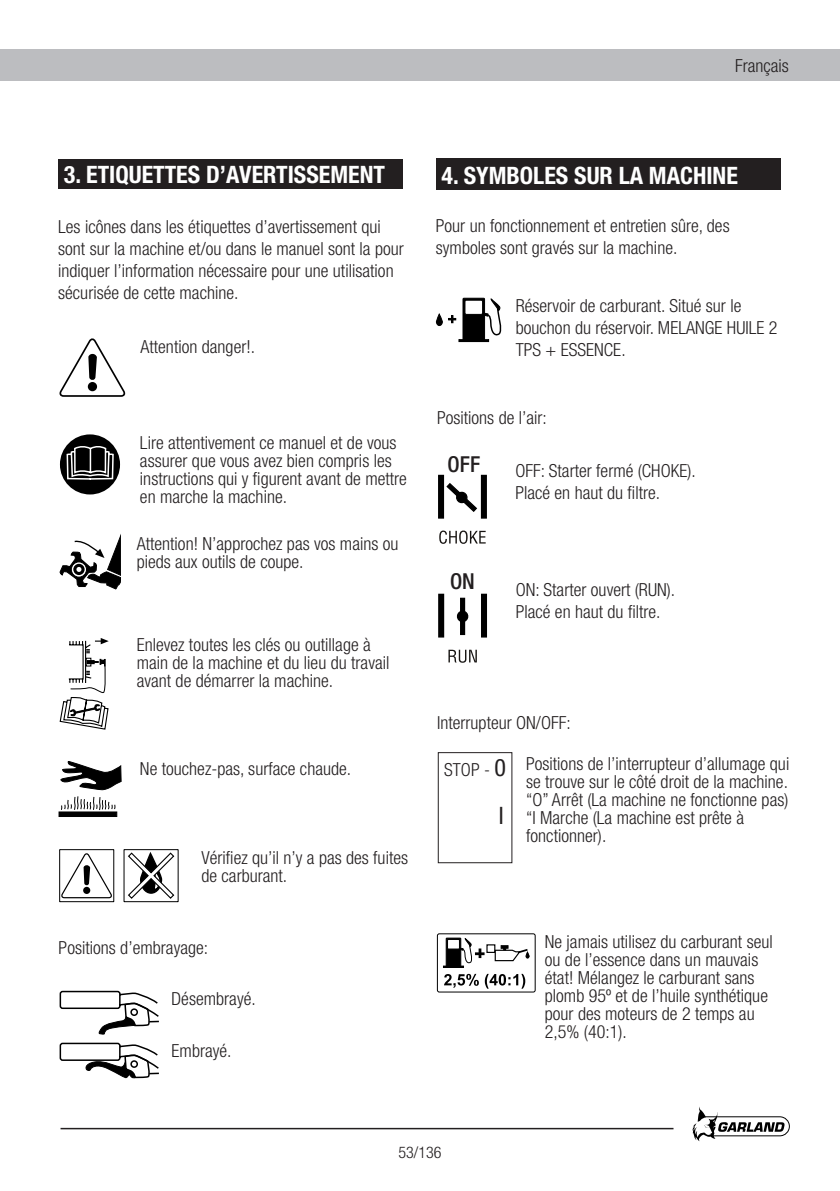
<style>
.page{position:relative;width:840px;height:1191px;background:#fff}
.page>*{position:absolute;margin:0;border:0;box-sizing:border-box;transform-origin:0 0}
.t1{font:700 condensed 24px "Helvetica Neue";color:#fff}
.t2{font:condensed 24px "Helvetica Neue";color:#231f20}
.t3{font:500 condensed 22px "Helvetica Neue";color:#231f20}
.t4{font:300 condensed 18px/18px "Helvetica Neue";color:#231f20}
.t5{font:300 condensed 16px "Helvetica Neue";color:#231f20}
.s1{font-weight:400;font-size:24px}
</style>
<div class="page">
<div style="left:0;top:50px;width:839px;height:31px;background:#bcbdc0"></div>
<svg style="left:692px;top:1107px;width:97px;height:34px"></svg>
<hr style="left:60px;top:1127px;width:613px;height:2px;background:#231f20">
<div style="left:58px;top:159px;width:345px;height:29px;background:#231f20"></div>
<div style="left:435px;top:159px;width:345px;height:31px;background:#231f20"></div>
<svg style="left:59px;top:338px;width:67px;height:59px"></svg>
<div style="left:61px;top:436px;width:57px;height:57px;background:#000;border-radius:50%"></div>
<div style="left:60px;top:434px;width:60px;height:60px;border:3px solid #000;border-radius:50%"></div>
<svg style="left:66px;top:446px;width:48px;height:34px"></svg>
<svg style="left:59px;top:534px;width:62px;height:56px"></svg>
<svg style="left:59px;top:638px;width:50px;height:92px"></svg>
<svg style="left:60px;top:761px;width:62px;height:56px"></svg>
<div style="left:462px;top:298px;width:22px;height:43px;background:#000"></div>
<div style="left:462px;top:298px;width:23px;height:43px;border:1px solid #000"></div>
<div style="left:458px;top:339px;width:31px;height:3px;border:1px solid #000"></div>
<div style="left:464px;top:300px;width:18px;height:14px;background:#fff"></div>
<div style="left:464px;top:300px;width:19px;height:15px;border:1px solid #000"></div>
<svg style="left:482px;top:298px;width:20px;height:39px"></svg>
<svg style="left:436px;top:314px;width:6px;height:12px"></svg>
<svg style="left:448px;top:315px;width:7px;height:8px"></svg>
<div style="left:437px;top:933px;width:98px;height:59px;border:1px solid #000;border-radius:2px"></div>
<div style="left:445px;top:937px;width:16px;height:30px;border:1px solid #000"></div>
<svg style="left:443px;top:938px;width:41px;height:29px"></svg>
<div style="left:486px;top:944px;width:9px;height:9px;background:#fff;border:1px solid #000"></div>
<svg style="left:494px;top:945px;width:35px;height:16px"></svg>
<svg style="left:444px;top:974px;width:34px;height:14px"></svg>
<svg style="left:484px;top:974px;width:41px;height:14px"></svg>
<svg style="left:62px;top:853px;width:50px;height:46px"></svg>
<svg style="left:128px;top:852px;width:47px;height:47px"></svg>
<div style="left:438px;top:475px;width:6px;height:43px;background:#000;border:1px solid #000"></div>
<svg style="left:480px;top:475px;width:6px;height:43px"></svg>
<svg style="left:446px;top:483px;width:32px;height:29px"></svg>
<svg style="left:439px;top:530px;width:46px;height:14px"></svg>
<svg style="left:448px;top:649px;width:28px;height:14px"></svg>
<svg style="left:438px;top:593px;width:6px;height:44px"></svg>
<svg style="left:481px;top:593px;width:5px;height:44px"></svg>
<svg style="left:456px;top:597px;width:13px;height:38px"></svg>
<div style="left:437px;top:752px;width:75px;height:111px;border:1px solid #231f20"></div>
<svg style="left:59px;top:990px;width:100px;height:89px"></svg>
<p class="t4" style="left:734px;top:57px;width:55px">Français</p>
<h1 class="t1" style="left:64px;top:160px;width:322px">3. ETIQUETTES D’AVERTISSEMENT</h1>
<p class="t4" style="left:58px;top:215px;width:347px;line-height:22px">Les icônes dans les étiquettes d’avertissement qui sont sur la machine et/ou dans le manuel sont la pour indiquer l’information nécessaire pour une utilisation sécurisée de cette machine.</p>
<p class="t4" style="left:140px;top:337px;width:116px">Attention danger!.</p>
<p class="t4" style="left:140px;top:433px;width:268px">Lire attentivement ce manuel et de vous assurer que vous avez bien compris les instructions qui y figurent avant de mettre en marche la machine.</p>
<p class="t4" style="left:137px;top:534px;width:263px">Attention! N’approchez pas vos mains ou pieds aux outils de coupe.</p>
<p class="t4" style="left:137px;top:636px;width:254px">Enlevez toutes les clés ou outillage à main de la machine et du lieu du travail avant de démarrer la machine.</p>
<p class="t4" style="left:140px;top:760px;width:212px">Ne touchez-pas, surface chaude.</p>
<p class="t4" style="left:201px;top:848px;width:208px">Vérifiez qu’il n’y a pas des fuites de carburant.</p>
<p class="t4" style="left:59px;top:938px;width:151px">Positions d’embrayage:</p>
<p class="t4" style="left:171px;top:989px;width:86px">Désembrayé.</p>
<p class="t4" style="left:171px;top:1041px;width:61px">Embrayé.</p>
<h1 class="t1" style="left:441px;top:161px;width:297px">4. SYMBOLES SUR LA MACHINE</h1>
<p class="t4" style="left:435px;top:215px;width:295px;line-height:22px">Pour un fonctionnement et entretien sûre, des symboles sont gravés sur la machine.</p>
<p class="t4" style="left:515px;top:294px;width:263px;line-height:22px">Réservoir de carburant. Situé sur le bouchon du réservoir. MELANGE HUILE 2<br>TPS + ESSENCE.</p>
<p class="t4" style="left:437px;top:408px;width:111px">Positions de l’air:</p>
<p class="t3" style="left:447px;top:451px;width:34px">OFF</p>
<p class="t3" style="left:450px;top:568px;width:26px">ON</p>
<p class="t4" style="left:515px;top:460px;width:182px;line-height:22px">OFF: Starter fermé (CHOKE).<br>Placé en haut du filtre.</p>
<p class="t4" style="left:515px;top:578px;width:161px;line-height:22px">ON: Starter ouvert (RUN).<br>Placé en haut du filtre.</p>
<p class="t4" style="left:437px;top:713px;width:135px">Interrupteur ON/OFF:</p>
<p class="t4" style="left:444px;top:760px;width:63px">STOP - <span class="s1">0</span></p>
<h1 class="t2" style="left:498px;top:801px;width:6px">I</h1>
<p class="t4" style="left:526px;top:754px;width:264px">Positions de l’interrupteur d’allumage qui se trouve sur le côté droit de la machine. “O” Arrêt (La machine ne fonctionne pas) “I Marche (La machine est prête à fonctionner).</p>
<p class="t4" style="left:544px;top:932px;width:229px">Ne jamais utilisez du carburant seul ou de l’essence dans un mauvais état! Mélangez le carburant sans plomb 95º et de l’huile synthétique pour des moteurs de 2 temps au<br>2,5% (40:1).</p>
<p class="t5" style="left:398px;top:1142px;width:45px">53/136</p>
</div>
